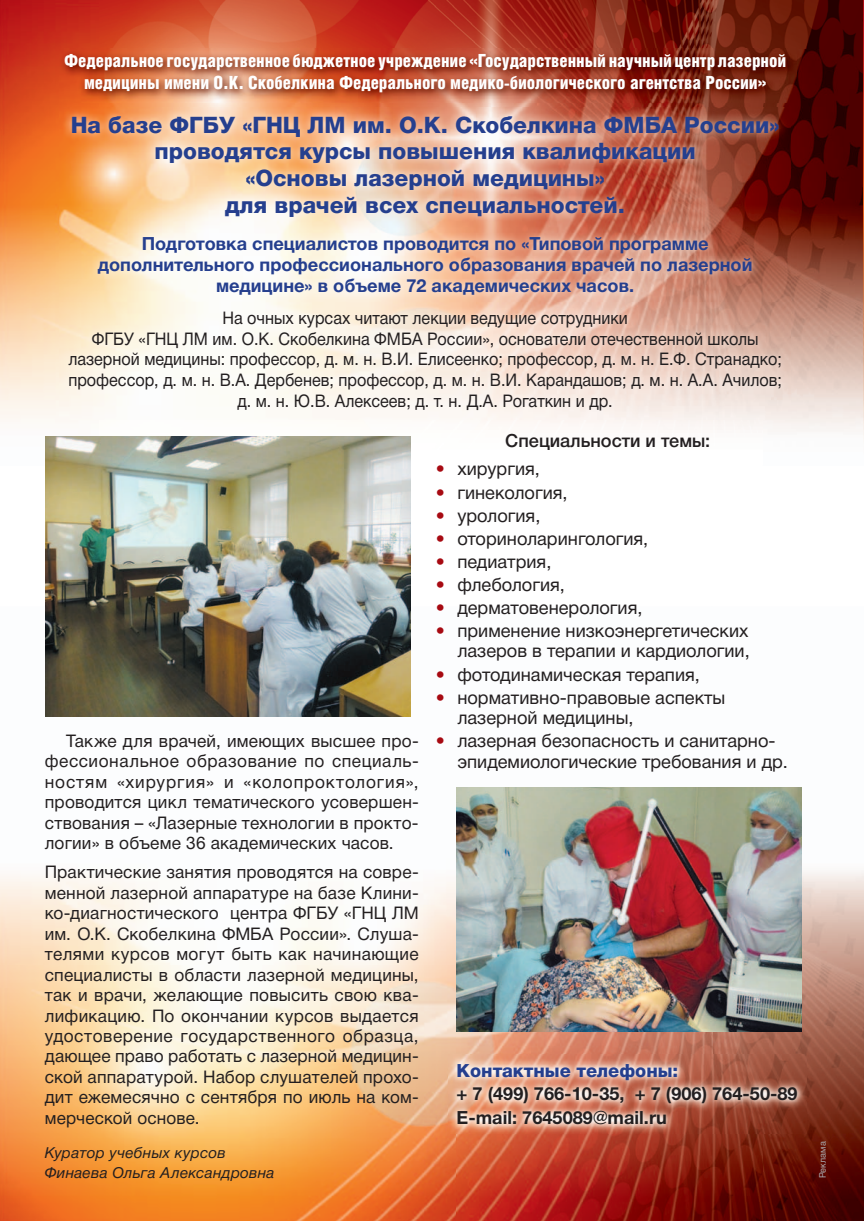
<style>
.page{position:relative;width:864px;height:1221px;background:#fff}
.page>*{position:absolute;margin:0;border:0;box-sizing:border-box;transform-origin:0 0}
.t1{font:22.65px/26.5px "Helvetica 8 Heavy";color:#253f8e;text-align:center}
.t2{font:18.15px/20.4px "Helvetica 5 Normal";color:#231f20}
.t3{font:18.15px/21.8px "Helios Cond Black C";letter-spacing:-.005em;color:#fff;text-align:center}
.t4{font:18.15px/21.1px "Helvetica 7 Bold";color:#253f8e;text-align:center}
.t5{font:18.15px/23.9px "Helvetica 7 Bold";color:#231f20}
.t6{font:18.15px "Helvetica 6 Medium";color:#231f20}
.t7{font:18.15px "Helvetica 8 Heavy";color:#253f8e}
.t8{font:17.4px/20.4px "Helvetica 5 Normal";color:#231f20;text-align:justify}
.t9{font:17.4px/20.9px "Helvetica 5 Normal";color:#231f20;text-align:center;scale:.93 1}
.t10{font:17.25px "Helvetica 5 Normal";letter-spacing:.01em;color:#231f20}
.t11{font:15.15px/20.4px "Helvetica 5 Normal Italic";letter-spacing:.015em;color:#231f20}
.t12{font:9px "Helios C";color:#a8a9ad}
.s1{font-family:"Helvetica 6 Medium";color:#a70a12}
.s2{font-size:17.25px}
</style>
<div class="page">
<img style="left:0;top:606px;width:456px;height:359px">
<img style="left:711px;top:787px;width:152px;height:281px">
<img style="left:0;top:965px;width:456px;height:255px">
<img style="left:456px;top:1031px;width:255px;height:23px">
<img style="left:762px;top:1068px;width:101px;height:152px">
<img style="left:456px;top:1133px;width:306px;height:87px">
<img style="left:0;top:0;width:99px;height:422px">
<img style="left:99px;top:0;width:764px;height:50px">
<img style="left:762px;top:50px;width:101px;height:382px">
<img style="left:99px;top:103px;width:663px;height:4px">
<img style="left:60px;top:107px;width:729px;height:312px">
<img style="left:45px;top:436px;width:365px;height:280px">
<img style="left:456px;top:787px;width:345px;height:244px">
<img style="left:448px;top:1054px;width:358px;height:79px">
<img style="left:59px;top:49px;width:737px;height:54px">
<img style="left:863px;top:0;width:1px;height:436px">
<p class="t3" style="left:64px;top:51px;width:723px">Федеральное государственное бюджетное учреждение «Государственный научный центр лазерной медицины имени О.К. Скобелкина Федерального медико-биологического агентства России»</p>
<h1 class="t1" style="left:71px;top:114px;width:710px">На базе ФГБУ «ГНЦ ЛМ им. О.К. Скобелкина ФМБА России» проводятся курсы повышения квалификации<br>«Основы лазерной медицины»<br>для врачей всех специальностей.</h1>
<p class="t4" style="left:98px;top:235px;width:656px">Подготовка специалистов проводится по «Типовой программе дополнительного профессионального образования врачей по лазерной медицине» в объеме 72 академических часов.</p>
<p class="t9" style="left:68px;top:309px;width:768px">На очных курсах читают лекции ведущие сотрудники<br>ФГБУ «ГНЦ ЛМ им. О.К. Скобелкина ФМБА России», основатели отечественной школы лазерной медицины: профессор, д. м. н. В.И. Елисеенко; профессор, д. м. н. Е.Ф. Странадко; профессор, д. м. н. В.А. Дербенев; профессор, д. м. н. В.И. Карандашов; д. м. н. А.А. Ачилов; д. м. н. Ю.В. Алексеев; д. т. н. Д.А. Рогаткин и др.</p>
<p class="t6" style="left:505px;top:434px;width:206px">Специальности и темы:</p>
<p class="t2" style="left:435px;top:460px;width:105px"><span class="s1">•</span> хирургия,</p>
<p class="t2" style="left:435px;top:484px;width:133px"><span class="s1">•</span> гинекология,</p>
<p class="t2" style="left:435px;top:507px;width:106px"><span class="s1">•</span> урология,</p>
<p class="t2" style="left:435px;top:530px;width:214px"><span class="s1">•</span> оториноларингология,</p>
<p class="t2" style="left:435px;top:553px;width:117px"><span class="s1">•</span> педиатрия,</p>
<p class="t2" style="left:435px;top:576px;width:130px"><span class="s1">•</span> флебология,</p>
<p class="t2" style="left:435px;top:599px;width:208px"><span class="s1">•</span> дерматовенерология,</p>
<p class="t2" style="left:435px;top:622px;width:315px;text-align:right"><span class="s1">•</span> применение низкоэнергетических лазеров в терапии и кардиологии,</p>
<p class="t2" style="left:435px;top:666px;width:265px"><span class="s1">•</span> фотодинамическая терапия,</p>
<p class="t2" style="left:457px;top:689px;width:269px;text-indent:-21px"><span class="s1">•</span> нормативно-правовые аспекты лазерной медицины,</p>
<p class="t2" style="left:457px;top:732px;width:332px;line-height:21.1px;text-indent:-21px"><span class="s1">•</span> лазерная безопасность и санитарно&shy;эпидемиологические требования и др.</p>
<p class="t8" style="left:45px;top:732px;width:375px;text-indent:21px">Также для врачей, имеющих высшее про&shy;фессиональное образование по специаль&shy;ностям «хирургия» и «колопроктология», проводится цикл тематического усовершен&shy;ствования – «Лазерные технологии в прокто&shy;логии» в объеме 36 академических часов.</p>
<p class="t8" style="left:45px;top:864px;width:375px">Практические занятия проводятся на совре&shy;менной лазерной аппаратуре на базе Клини&shy;ко-диагностического центра ФГБУ «ГНЦ ЛМ им. О.К. Скобелкина ФМБА России». Слуша&shy;телями курсов могут быть как начинающие специалисты в области лазерной медицины, так и врачи, желающие повысить свою ква&shy;лификацию. По окончании курсов выдается удостоверение государственного образца, дающее право работать с лазерной медицин&shy;ской аппаратурой. Набор слушателей прохо&shy;дит ежемесячно с сентября по июль на <span class="s2">ком-</span></p>
<p class="t10" style="left:45px;top:1111px;width:156px">мерческой основе.</p>
<p class="t7" style="left:456px;top:1063px;width:223px">Контактные телефоны:</p>
<p class="t5" style="left:456px;top:1084px;width:342px">+ 7 (499) 766-10-35, + 7 (906) 764-50-89<br>E-mail: 7645089@mail.ru</p>
<p class="t11" style="left:45px;top:1144px;width:231px">Куратор учебных курсов<br>Финаева Ольга Александровна</p>
<p class="t12" style="left:818px;top:1178px;width:39px;rotate:-90deg">Реклама</p>
</div>
